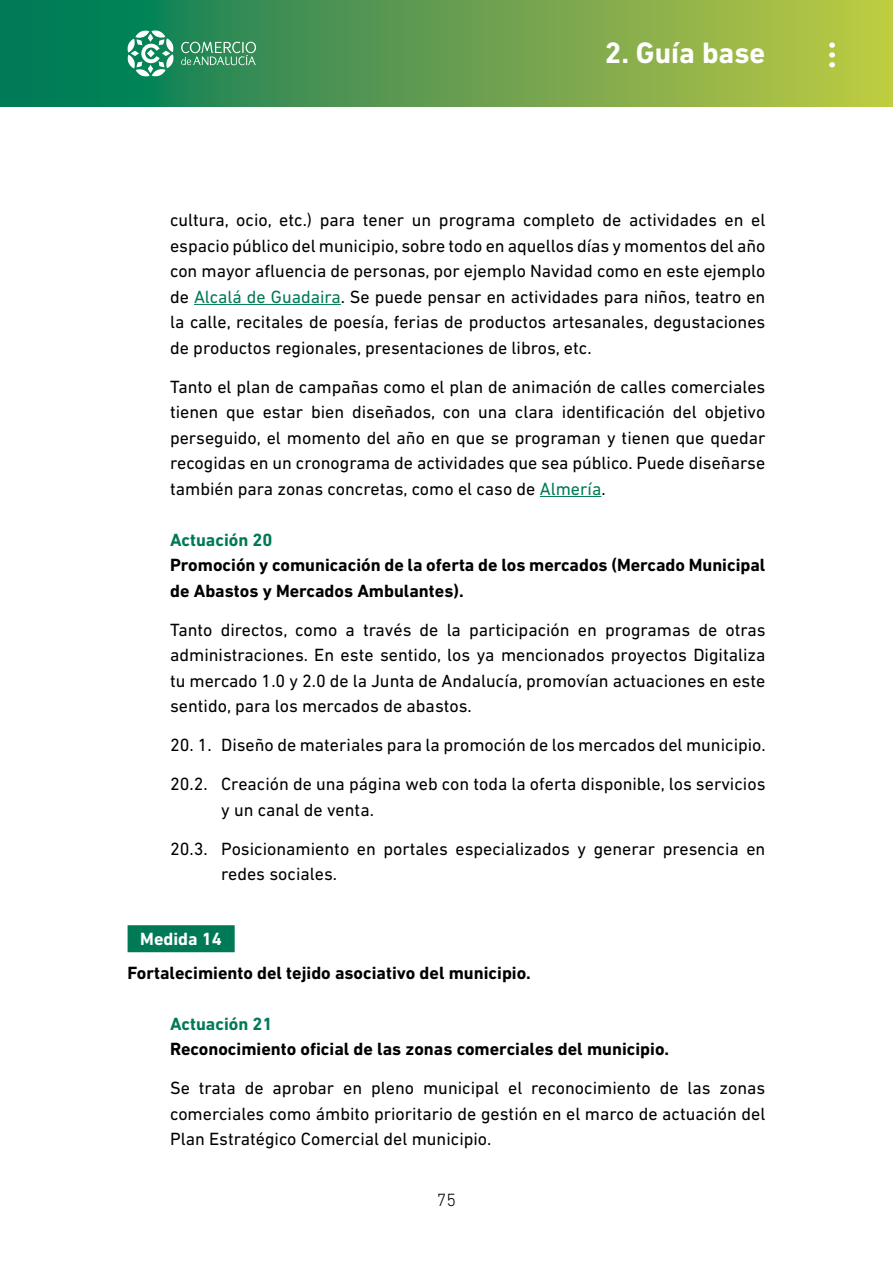
<style>
.page{position:relative;width:893px;height:1263px;background:#fff}
.page>*{position:absolute;margin:0;border:0;box-sizing:border-box;transform-origin:0 0}
.t1{font:700 30px "DIN Next LT Pro";color:#fff}
.t2{font:18px/25.5px "DIN Next LT Pro";color:#000;text-align:justify}
.t3{font:700 18px/25.5px "DIN Next LT Pro";color:#000}
.t4{font:700 18px "DIN Next LT Pro";color:#007957}
.t5{font:700 18px "DIN Next LT Pro";color:#fff}
.t6{font:300 18px "DIN Next LT Pro";color:#000}
.s1{color:#007957}
</style>
<div class="page">
<svg style="left:0;top:0;width:893px;height:106px"></svg>
<svg style="left:127px;top:30px;width:47px;height:47px"></svg>
<svg style="left:181px;top:42px;width:75px;height:23px"></svg>
<hr style="left:194px;top:304px;width:147px;height:1px;background:#007957">
<hr style="left:540px;top:496px;width:61px;height:1px;background:#007957">
<div style="left:128px;top:925px;width:107px;height:27px;background:#007957"></div>
<svg style="left:829px;top:43px;width:6px;height:24px"></svg>
<h1 class="t1" style="left:605px;top:35px;width:162px">2. Guía base</h1>
<p class="t2" style="left:170px;top:207px;width:597px">cultura, ocio, etc.) para tener un programa completo de actividades en el espacio público del municipio, sobre todo en aquellos días y momentos del año con mayor afluencia de personas, por ejemplo Navidad como en este ejemplo de <span class="s1">Alcalá de Guadaira</span>. Se puede pensar en actividades para niños, teatro en la calle, recitales de poesía, ferias de productos artesanales, degustaciones de productos regionales, presentaciones de libros, etc.</p>
<p class="t2" style="left:170px;top:374px;width:597px">Tanto el plan de campañas como el plan de animación de calles comerciales tienen que estar bien diseñados, con una clara identificación del objetivo perseguido, el momento del año en que se programan y tienen que quedar recogidas en un cronograma de actividades que sea público. Puede diseñarse también para zonas concretas, como el caso de <span class="s1">Almería</span>.</p>
<p class="t4" style="left:170px;top:529px;width:104px">Actuación 20</p>
<p class="t3" style="left:170px;top:552px;width:597px">Promoción y comunicación de la oferta de los mercados (Mercado Municipal de Abastos y Mercados Ambulantes).</p>
<p class="t2" style="left:170px;top:617px;width:597px">Tanto directos, como a través de la participación en programas de otras administraciones. En este sentido, los ya mencionados proyectos Digitaliza tu mercado 1.0 y 2.0 de la Junta de Andalucía, promovían actuaciones en este sentido, para los mercados de abastos.</p>
<p class="t2" style="left:170px;top:725px;width:597px;line-height:39px">20. 1. Diseño de materiales para la promoción de los mercados del municipio.<br>20.2. Creación de una página web con toda la oferta disponible, los servicios</p>
<p class="t2" style="left:170px;top:790px;width:597px;line-height:39px;text-indent:51px">y un canal de venta.<br>20.3. Posicionamiento en portales especializados y generar presencia en</p>
<p class="t2" style="left:221px;top:861px;width:117px">redes sociales.</p>
<p class="t5" style="left:140px;top:928px;width:83px">Medida 14</p>
<p class="t3" style="left:128px;top:960px;width:405px">Fortalecimiento del tejido asociativo del municipio.</p>
<p class="t4" style="left:170px;top:1013px;width:104px">Actuación 21</p>
<p class="t3" style="left:170px;top:1036px;width:501px">Reconocimiento oficial de las zonas comerciales del municipio.</p>
<p class="t2" style="left:170px;top:1075px;width:597px">Se trata de aprobar en pleno municipal el reconocimiento de las zonas comerciales como ámbito prioritario de gestión en el marco de actuación del Plan Estratégico Comercial del municipio.</p>
<p class="t6" style="left:437px;top:1189px;width:21px">75</p>
</div>
